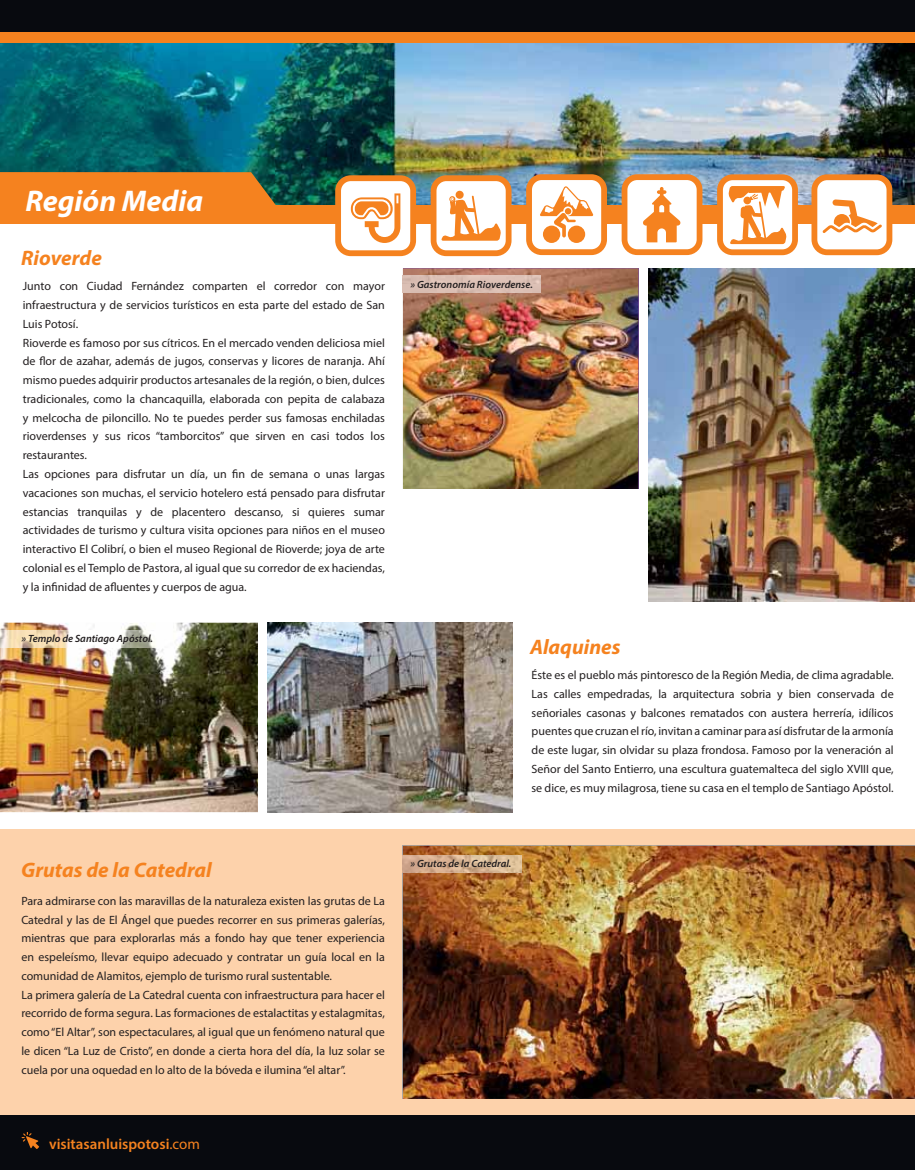
<style>
.page{position:relative;width:915px;height:1170px;background:#fff}
.page>*{position:absolute;margin:0;border:0;box-sizing:border-box;transform-origin:0 0}
.t1{font:italic 700 30px "Myriad Pro";color:#fff}
.t2{font:italic 700 21px "Myriad Pro";color:#f5821f}
.t3{font:600 15px "Myriad Pro";color:#f5821f}
.t4{font:12px/18.8px "Myriad Pro";color:#231f20}
.t5{font:italic 600 10.5px "Myriad Pro";color:#231f20}
.s1{font-weight:400}
</style>
<div class="page">
<img style="left:267px;top:622px;width:245px;height:190px">
<img style="left:0;top:42px;width:914px;height:163px">
<div style="left:0;top:1112px;width:914px;height:57px;background:#080a0f"></div>
<svg style="left:22px;top:1132px;width:17px;height:16px"></svg>
<div style="left:0;top:0;width:914px;height:33px;background:#080a0f"></div>
<div style="left:0;top:32px;width:914px;height:10px;background:#f5821f"></div>
<div style="left:0;top:205px;width:914px;height:19px;background:#f5821f"></div>
<svg style="left:0;top:172px;width:289px;height:33px;background:#de7d22"></svg>
<div style="left:0;top:829px;width:914px;height:285px;background:#fdd2ab"></div>
<div style="left:814px;top:177px;width:75px;height:75px;background:#fff;border-radius:13px"></div>
<div style="left:811px;top:174px;width:81px;height:81px;border:6px solid #f5821f;border-radius:13px"></div>
<svg style="left:822px;top:199px;width:59px;height:34px"></svg>
<div style="left:719px;top:177px;width:75px;height:75px;background:#fff;border-radius:13px"></div>
<div style="left:716px;top:174px;width:81px;height:81px;border:6px solid #f5821f;border-radius:13px"></div>
<svg style="left:728px;top:186px;width:58px;height:58px"></svg>
<div style="left:624px;top:177px;width:75px;height:75px;background:#fff;border-radius:13px"></div>
<div style="left:621px;top:174px;width:81px;height:81px;border:6px solid #f5821f;border-radius:13px"></div>
<svg style="left:643px;top:187px;width:37px;height:55px"></svg>
<div style="left:529px;top:177px;width:75px;height:75px;background:#fff;border-radius:13px"></div>
<div style="left:526px;top:174px;width:80px;height:81px;border:6px solid #f5821f;border-radius:13px"></div>
<svg style="left:540px;top:186px;width:53px;height:51px"></svg>
<div style="left:567px;top:225px;width:18px;height:18px;background:#f5821f;border-radius:50%"></div>
<div style="left:542px;top:225px;width:18px;height:18px;background:#f5821f;border-radius:50%"></div>
<div style="left:433px;top:178px;width:75px;height:75px;background:#fff;border-radius:13px"></div>
<div style="left:430px;top:175px;width:81px;height:81px;border:6px solid #f5821f;border-radius:13px"></div>
<svg style="left:455px;top:190px;width:9px;height:9px"></svg>
<svg style="left:441px;top:195px;width:59px;height:46px"></svg>
<div style="left:338px;top:178px;width:75px;height:75px;background:#fff;border-radius:13px"></div>
<div style="left:335px;top:175px;width:81px;height:81px;border:6px solid #f5821f;border-radius:13px"></div>
<svg style="left:351px;top:193px;width:49px;height:50px"></svg>
<img style="left:403px;top:268px;width:235px;height:221px">
<img style="left:648px;top:268px;width:266px;height:333px">
<img style="left:403px;top:276px;width:137px;height:17px">
<img style="left:403px;top:845px;width:511px;height:253px">
<img style="left:403px;top:855px;width:118px;height:17px">
<img style="left:0;top:622px;width:258px;height:190px">
<img style="left:0;top:630px;width:163px;height:17px">
<h1 class="t1" style="left:26px;top:189px;width:179px">Región Media</h1>
<h2 class="t2" style="left:21px;top:250px;width:82px">Rioverde</h2>
<p class="t4" style="left:23px;top:278px;width:363px">Junto con Ciudad Fernández comparten el corredor con mayor infraestructura y de servicios turísticos en esta parte del estado de San Luis Potosí.<br>Rioverde es famoso por sus cítricos. En el mercado venden deliciosa miel de flor de azahar, además de jugos, conservas y licores de naranja. Ahí mismo puedes adquirir productos artesanales de la región, o bien, dulces tradicionales, como la chancaquilla, elaborada con pepita de calabaza y melcocha de piloncillo. No te puedes perder sus famosas enchiladas rioverdenses y sus ricos “tamborcitos” que sirven en casi todos los restaurantes.<br>Las opciones para disfrutar un día, un fin de semana o unas largas vacaciones son muchas, el servicio hotelero está pensado para disfrutar estancias tranquilas y de placentero descanso, si quieres sumar actividades de turismo y cultura visita opciones para niños en el museo interactivo El Colibrí, o bien el museo Regional de Rioverde; joya de arte colonial es el Templo de Pastora, al igual que su corredor de ex haciendas, y la infinidad de afluentes y cuerpos de agua.</p>
<p class="t5" style="left:22px;top:634px;width:133px">» Templo de Santiago Apóstol.</p>
<p class="t5" style="left:410px;top:280px;width:124px">» Gastronomía Rioverdense.</p>
<h2 class="t2" style="left:530px;top:639px;width:92px">Alaquines</h2>
<p class="t4" style="left:531px;top:667px;width:363px;text-align:justify">Éste es el pueblo más pintoresco de la Región Media, de clima agradable.<br>Las calles empedradas, la arquitectura sobria y bien conservada de señoriales casonas y balcones rematados con austera herrería, idílicos puentes que cruzan el río, invitan a caminar para así disfrutar de la armonía de este lugar, sin olvidar su plaza frondosa. Famoso por la veneración al Señor del Santo Entierro, una escultura guatemalteca del siglo XVIII que, se dice, es muy milagrosa, tiene su casa en el templo de Santiago Apóstol.</p>
<h2 class="t2" style="left:21px;top:862px;width:192px">Grutas de la Catedral</h2>
<p class="t4" style="left:21px;top:892px;width:365px">Para admirarse con las maravillas de la naturaleza existen las grutas de La Catedral y las de El Ángel que puedes recorrer en sus primeras galerías, mientras que para explorarlas más a fondo hay que tener experiencia en espeleísmo, llevar equipo adecuado y contratar un guía local en la comunidad de Alamitos, ejemplo de turismo rural sustentable.<br>La primera galería de La Catedral cuenta con infraestructura para hacer el recorrido de forma segura. Las formaciones de estalactitas y estalagmitas, como “El Altar”, son espectaculares, al igual que un fenómeno natural que le dicen “La Luz de Cristo”, en donde a cierta hora del día, la luz solar se cuela por una oquedad en lo alto de la bóveda e ilumina “el altar”.</p>
<p class="t3" style="left:49px;top:1137px;width:152px">visitasanluispotosi<span class="s1">.com</span></p>
<p class="t5" style="left:410px;top:859px;width:102px">» Grutas de la Catedral.</p>
</div>
